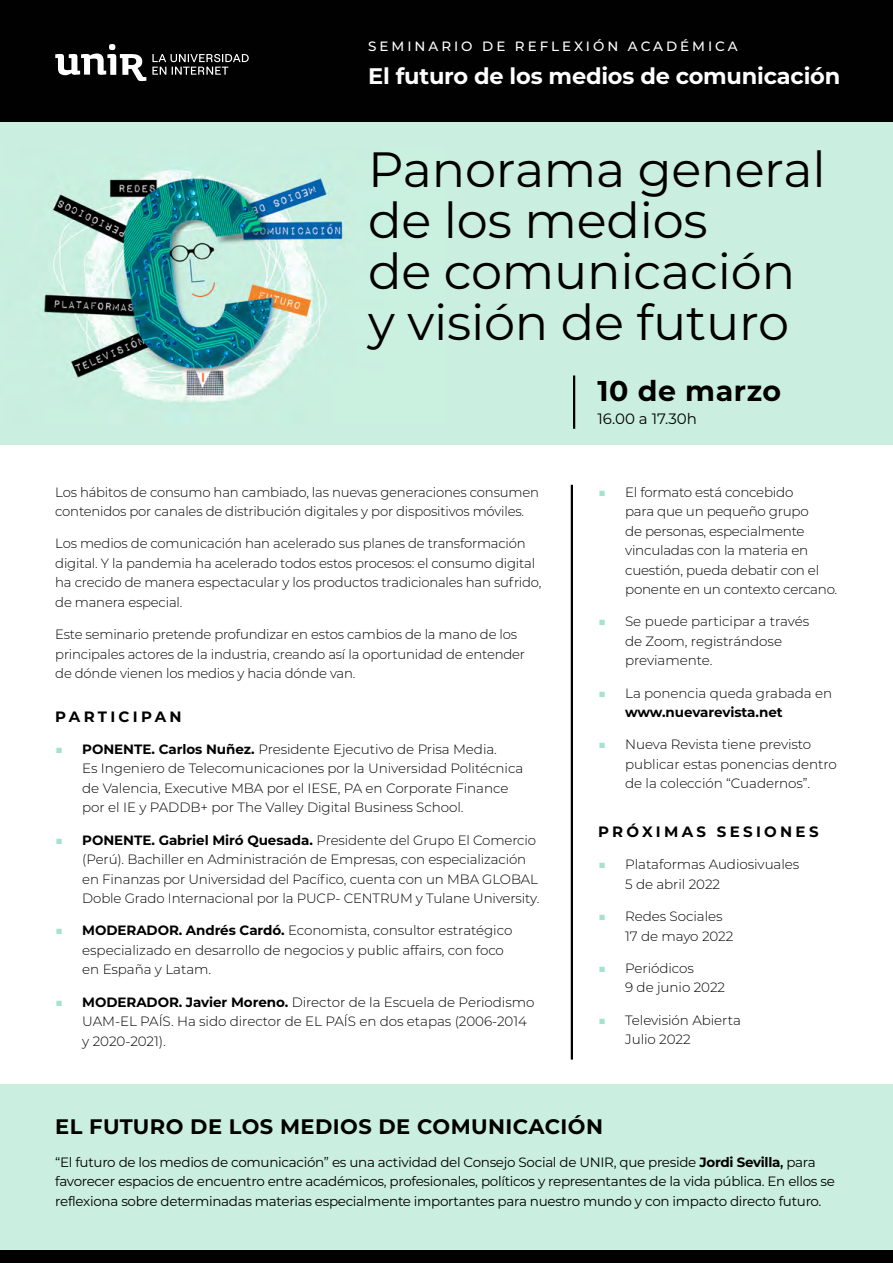
<style>
.page{position:relative;width:893px;height:1263px;background:#fff}
.page>*{position:absolute;margin:0;border:0;box-sizing:border-box;transform-origin:0 0}
.t1{font:49.5px/51px "Montserrat";letter-spacing:-.005em;color:#000}
.t2{font:700 28.5px "Montserrat";letter-spacing:.02em;color:#000}
.t3{font:700 22.5px "Montserrat";letter-spacing:-.01em;color:#fff}
.t4{font:700 21px "Montserrat";letter-spacing:.02em;color:#000}
.t5{font:700 15px "Montserrat";letter-spacing:.22em;color:#000}
.t6{font:15px "Montserrat";color:#000}
.t7{font:300 13.5px/19.5px "Montserrat";letter-spacing:-.015em;color:#000}
.t8{font:13.5px/19.5px "Montserrat";letter-spacing:-.025em;color:#000}
.t9{font:500 13.5px "Montserrat";letter-spacing:.22em;color:#fff}
.s1{color:#a5e3cc}
.s2{font-weight:700}
.s3{font-weight:600}
</style>
<div class="page">
<div style="left:0;top:121px;width:893px;height:323px;background:#caeee0"></div>
<img style="left:43px;top:168px;width:301px;height:234px">
<div style="left:0;top:0;width:893px;height:121px;background:#010102"></div>
<hr style="left:573px;top:375px;width:2px;height:54px;background:#000">
<div style="left:0;top:1085px;width:893px;height:166px;background:#caeee0"></div>
<hr style="left:571px;top:485px;width:2px;height:574px;background:#000">
<div style="left:0;top:1251px;width:893px;height:12px;background:#010102"></div>
<svg style="left:55px;top:44px;width:91px;height:37px"></svg>
<svg style="left:152px;top:54px;width:97px;height:21px"></svg>
<p class="t9" style="left:368px;top:37px;width:371px">SEMINARIO DE REFLEXIÓN ACADÉMICA</p>
<h3 class="t3" style="left:368px;top:60px;width:474px">El futuro de los medios de comunicación</h3>
<h1 class="t1" style="left:368px;top:142px;width:459px">Panorama general de los medios<br>de comunicación y visión de futuro</h1>
<h2 class="t2" style="left:597px;top:370px;width:185px">10 de marzo</h2>
<p class="t6" style="left:597px;top:408px;width:101px">16.00 a 17.30h</p>
<p class="t7" style="left:55px;top:482px;width:485px">Los hábitos de consumo han cambiado, las nuevas generaciones consumen contenidos por canales de distribución digitales y por dispositivos móviles.</p>
<p class="t7" style="left:55px;top:533px;width:488px">Los medios de comunicación han acelerado sus planes de transformación digital. Y la pandemia ha acelerado todos estos procesos: el consumo digital ha crecido de manera espectacular y los productos tradicionales han sufrido, de manera especial.</p>
<p class="t7" style="left:55px;top:624px;width:471px">Este seminario pretende profundizar en estos cambios de la mano de los principales actores de la industria, creando así la oportunidad de entender de dónde vienen los medios y hacia dónde van.</p>
<p class="t5" style="left:55px;top:705px;width:128px">PARTICIPAN</p>
<p class="t7" style="left:82px;top:739px;width:443px;text-indent:-27px"><span class="s1">■</span> <span class="s2">PONENTE. Carlos Nuñez.</span> Presidente Ejecutivo de Prisa Media.<br>Es Ingeniero de Telecomunicaciones por la Universidad Politécnica de Valencia, Executive MBA por el IESE, PA en Corporate Finance por el IE y PADDB+ por The Valley Digital Business School.</p>
<p class="t7" style="left:82px;top:830px;width:459px;text-indent:-27px"><span class="s1">■</span> <span class="s2">PONENTE. Gabriel Miró Quesada.</span> Presidente del Grupo El Comercio (Perú). Bachiller en Administración de Empresas, con especialización en Finanzas por Universidad del Pacífico, cuenta con un MBA GLOBAL Doble Grado Internacional por la PUCP- CENTRUM y Tulane University.</p>
<p class="t7" style="left:82px;top:920px;width:432px;text-indent:-27px"><span class="s1">■</span> <span class="s2">MODERADOR. Andrés Cardó.</span> Economista, consultor estratégico especializado en desarrollo de negocios y public affairs, con foco en España y Latam.</p>
<p class="t7" style="left:82px;top:992px;width:454px;text-indent:-27px"><span class="s1">■</span> <span class="s2">MODERADOR. Javier Moreno.</span> Director de la Escuela de Periodismo<br>UAM-EL PAÍS. Ha sido director de EL PAÍS en dos etapas (2006-2014 y 2020-2021).</p>
<p class="t7" style="left:625px;top:482px;width:214px;text-indent:-27px"><span class="s1">■</span> El formato está concebido<br>para que un pequeño grupo<br>de personas, especialmente vinculadas con la materia en cuestión, pueda debatir con el ponente en un contexto cercano.</p>
<p class="t7" style="left:625px;top:611px;width:185px;text-indent:-27px"><span class="s1">■</span> Se puede participar a través de Zoom, registrándose previamente.</p>
<p class="t7" style="left:625px;top:682px;width:209px;text-indent:-27px"><span class="s1">■</span> La ponencia queda grabada en <span class="s2">www.nuevarevista.net</span></p>
<p class="t7" style="left:625px;top:734px;width:213px;text-indent:-27px"><span class="s1">■</span> Nueva Revista tiene previsto publicar estas ponencias dentro de la colección “Cuadernos”.</p>
<p class="t5" style="left:598px;top:821px;width:222px">PRÓXIMAS SESIONES</p>
<p class="t7" style="left:625px;top:854px;width:176px;text-indent:-27px"><span class="s1">■</span> Plataformas Audiosivuales<br>5 de abril 2022</p>
<p class="t7" style="left:625px;top:906px;width:110px;text-indent:-27px"><span class="s1">■</span> Redes Sociales<br>17 de mayo 2022</p>
<p class="t7" style="left:625px;top:958px;width:101px;text-indent:-27px"><span class="s1">■</span> Periódicos<br>9 de junio 2022</p>
<p class="t7" style="left:625px;top:1010px;width:117px;text-indent:-27px"><span class="s1">■</span> Televisión Abierta<br>Julio 2022</p>
<h3 class="t4" style="left:55px;top:1112px;width:549px">EL FUTURO DE LOS MEDIOS DE COMUNICACIÓN</h3>
<p class="t8" style="left:55px;top:1152px;width:781px">“El futuro de los medios de comunicación” es una actividad del Consejo Social de UNIR, que preside <span class="s2">Jordi Sevilla</span><span class="s3">,</span> para favorecer espacios de encuentro entre académicos, profesionales, políticos y representantes de la vida pública. En ellos se reflexiona sobre determinadas materias especialmente importantes para nuestro mundo y con impacto directo futuro.</p>
</div>
